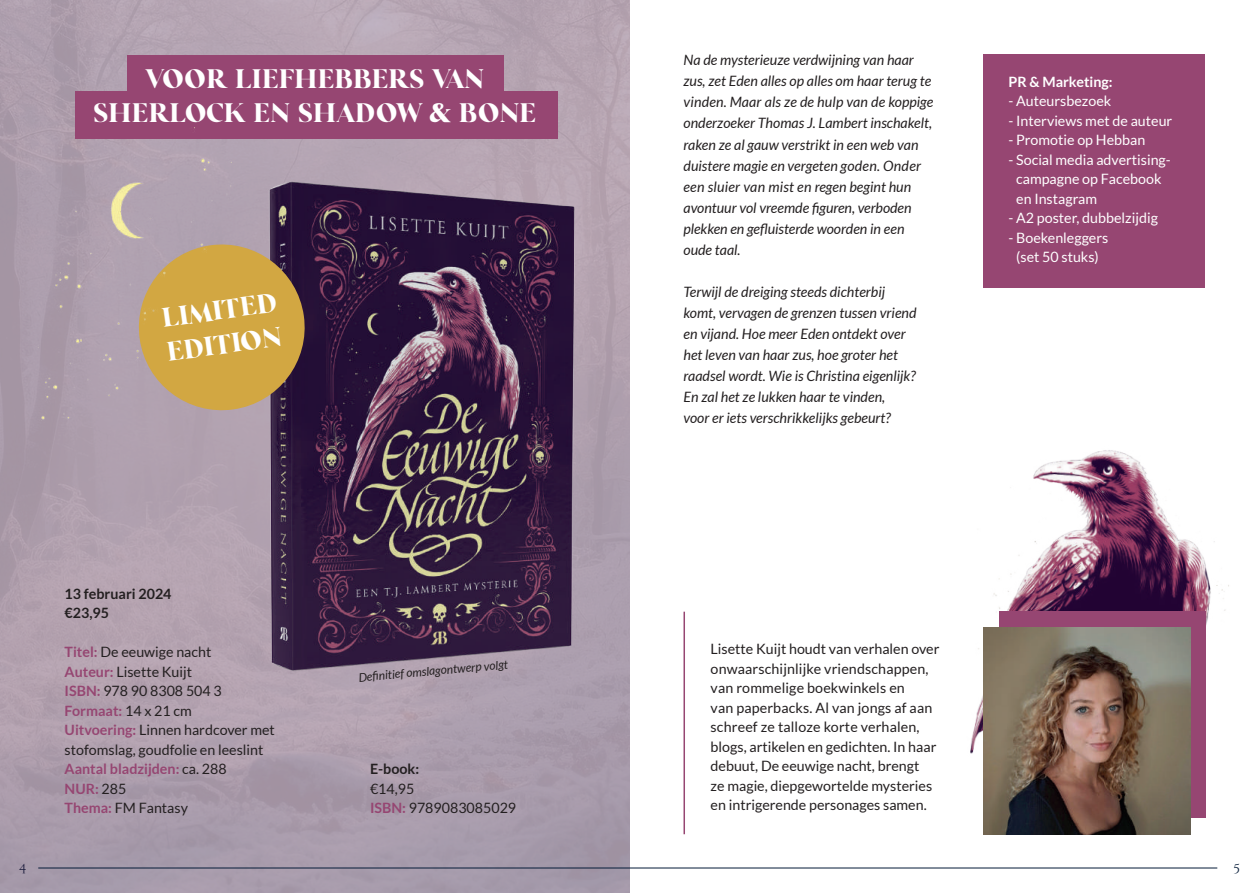
<style>
.page{position:relative;width:1259px;height:893px;background:#fff}
.page>*{position:absolute;margin:0;border:0;box-sizing:border-box;transform-origin:0 0}
.t1{font:700 25.5px/34.5px "Regatto";color:#fff}
.t2{font:italic 14.25px/21px "Lato";color:#231f20}
.t3{font:14.25px/19.5px "Lato";color:#231f20}
.t4{font:14.25px/19.5px "Lato";color:#fff}
.t5{font:700 14.25px/19.5px "Lato";color:#231f20}
.t6{font:700 14.25px "Lato";color:#fff}
.t7{font:13.5px "Cinzel Decorative";color:#051b38}
.t8{font:italic 12px "Lato";color:#231f20}
.s1{font-weight:700;color:#964672}
</style>
<div class="page">
<img style="left:970px;top:450px;width:259px;height:338px">
<div style="left:0;top:0;width:629px;height:893px;background:#af9fae"></div>
<div style="left:983px;top:54px;width:222px;height:233px;background:#964672"></div>
<hr style="left:38px;top:868px;width:1179px;height:1px;background:#051b38">
<div style="left:999px;top:612px;width:206px;height:206px;background:#964672"></div>
<img style="left:983px;top:628px;width:207px;height:206px">
<hr style="left:683px;top:612px;width:2px;height:222px;background:#964672">
<img style="left:256px;top:179px;width:331px;height:501px">
<svg style="left:234px;top:239px;width:76px;height:177px;background:#a07d47"></svg>
<div style="left:128px;top:56px;width:376px;height:47px;background:#964672"></div>
<div style="left:75px;top:91px;width:482px;height:47px;background:#964672"></div>
<img style="left:31px;top:128px;width:203px;height:295px">
<h1 class="t1" style="left:93px;top:61px;width:444px;text-align:center">VOOR LIEFHEBBERS VAN<br>SHERLOCK EN SHADOW &amp; BONE</h1>
<h1 class="t1" style="left:160px;top:301px;width:117px;rotate:-8deg">LIMITED<br>EDITION</h1>
<p class="t5" style="left:65px;top:583px;width:108px">13 februari 2024 €23,95</p>
<p class="t3" style="left:65px;top:642px;width:212px"><span class="s1">Titel:</span> De eeuwige nacht<br><span class="s1">Auteur:</span> Lisette Kuijt<br><span class="s1">ISBN:</span> 978 90 8308 504 3<br><span class="s1">Formaat:</span> 14 x 21 cm<br><span class="s1">Uitvoering:</span> Linnen hardcover met stofomslag, goudfolie en leeslint<br><span class="s1">Aantal bladzijden:</span> ca. 288<br><span class="s1">NUR:</span> 285<br><span class="s1">Thema:</span> FM Fantasy</p>
<p class="t8" style="left:358px;top:670px;width:151px;rotate:-5deg">Defi nitief omslagontwerp volgt</p>
<p class="t5" style="left:370px;top:759px;width:51px">E-book:</p>
<p class="t3" style="left:370px;top:779px;width:148px">€14,95<br><span class="s1">ISBN:</span> 9789083085029</p>
<p class="t2" style="left:683px;top:50px;width:251px">Na de mysterieuze verdwijning van haar zus, zet Eden alles op alles om haar terug te vinden. Maar als ze de hulp van de koppige onderzoeker Thomas J. Lambert inschakelt, raken ze al gauw verstrikt in een web van duistere magie en vergeten goden. Onder een sluier van mist en regen begint hun avontuur vol vreemde figuren, verboden plekken en gefluisterde woorden in een oude taal.</p>
<p class="t2" style="left:683px;top:281px;width:235px">Terwijl de dreiging steeds dichterbij komt, vervagen de grenzen tussen vriend en vijand. Hoe meer Eden ontdekt over het leven van haar zus, hoe groter het raadsel wordt. Wie is Christina eigenlijk?<br>En zal het ze lukken haar te vinden,<br>voor er iets verschrikkelijks gebeurt?</p>
<p class="t6" style="left:1008px;top:73px;width:106px">PR &amp; Marketing:</p>
<p class="t4" style="left:1008px;top:91px;width:104px">- Auteursbezoek</p>
<p class="t4" style="left:1008px;top:111px;width:165px">- Interviews met de auteur</p>
<p class="t4" style="left:1008px;top:130px;width:138px">- Promotie op Hebban</p>
<p class="t4" style="left:1016px;top:150px;width:156px;text-indent:-8px">- Social media advertising&shy;campagne op Facebook en Instagram</p>
<p class="t4" style="left:1008px;top:208px;width:151px">- A2 poster, dubbelzijdig</p>
<p class="t4" style="left:1008px;top:228px;width:101px;text-align:center">- Boekenleggers (set 50 stuks)</p>
<p class="t3" style="left:710px;top:639px;width:230px">Lisette Kuijt houdt van verhalen over onwaarschijnlijke vriendschappen, van rommelige boekwinkels en<br>van paperbacks. Al van jongs af aan schreef ze talloze korte verhalen, blogs, artikelen en gedichten. In haar debuut, De eeuwige nacht, brengt<br>ze magie, diepgewortelde mysteries en intrigerende personages samen.</p>
<p class="t7" style="left:19px;top:859px;width:9px">4</p>
<p class="t7" style="left:1233px;top:859px;width:8px">5</p>
</div>
